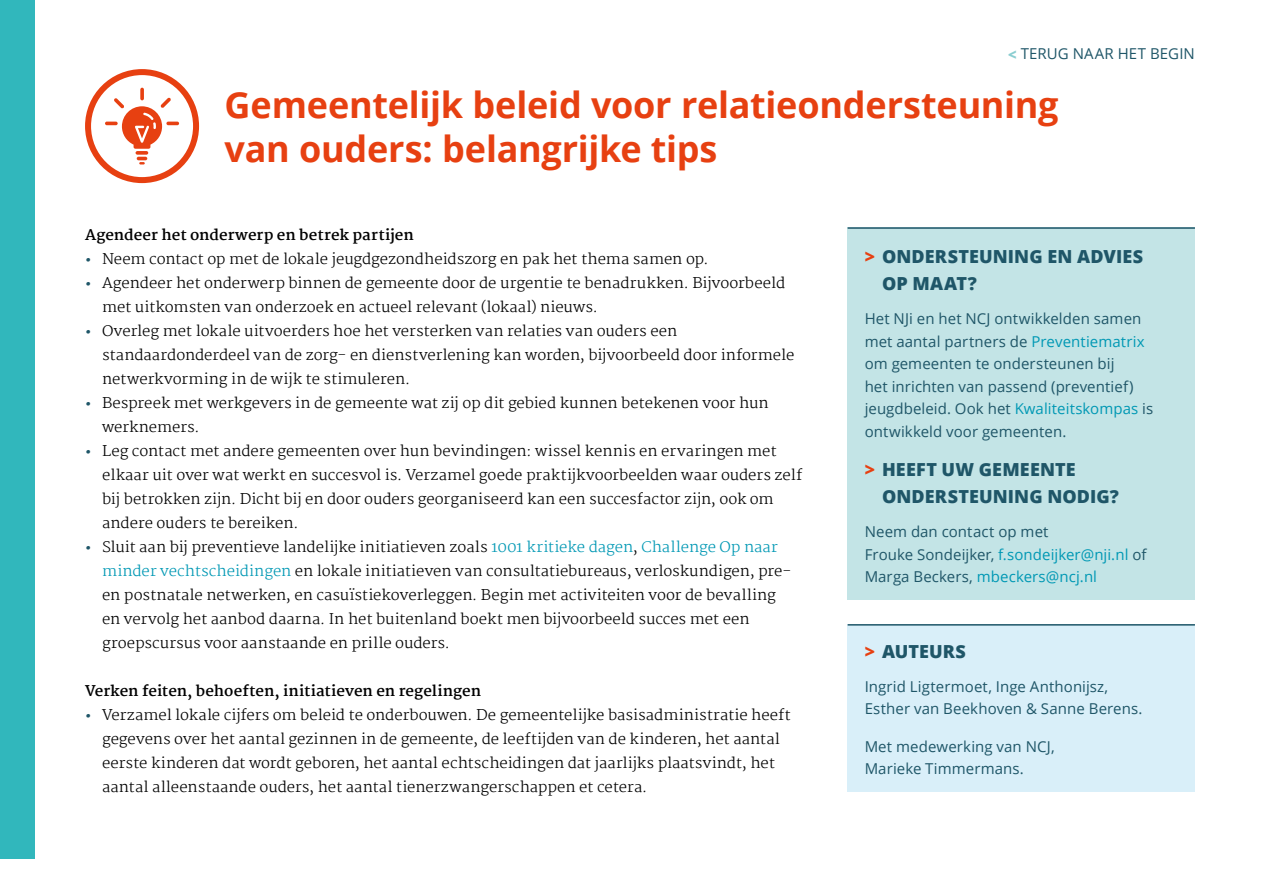
<style>
.page{position:relative;width:1263px;height:893px;background:#fff}
.page>*{position:absolute;margin:0;border:0;box-sizing:border-box;transform-origin:0 0}
.tussenkopje{font:700 36px/43.5px "Open Sans";letter-spacing:-.005em;color:#e74011}
.kadertekst_klein{font:800 18px/27px "Open Sans";letter-spacing:.005em;color:#1f5668}
.kadertekst_klein-2{font:15px/22.5px "Open Sans";letter-spacing:.005em;color:#1f5668}
.body_schreef{font:300 14.55px/24px "Martel";letter-spacing:-.005em;color:#000}
.body_schreef-2{font:700 14.55px "Martel";color:#000}
.s1{font-weight:800;color:#8bced1}
.s2{font-weight:700;color:#1f5668}
.s3{color:#0098b4}
.s4{color:#e74011}
</style>
<div class="page">
<div style="left:0;top:0;width:34px;height:859px;background:#31b7bc"></div>
<svg style="left:136px;top:151px;width:12px;height:4px"></svg>
<svg style="left:137px;top:157px;width:10px;height:7px"></svg>
<svg style="left:140px;top:88px;width:4px;height:12px"></svg>
<svg style="left:105px;top:98px;width:74px;height:51px"></svg>
<div style="left:85px;top:69px;width:114px;height:114px;border:6px solid #e74011;border-radius:50%"></div>
<div style="left:848px;top:227px;width:347px;height:373px;background:#c3e4e6"></div>
<hr style="left:848px;top:227px;width:347px;height:2px;background:#1f5668">
<div style="left:848px;top:624px;width:347px;height:168px;background:#d9eff9"></div>
<hr style="left:848px;top:624px;width:347px;height:2px;background:#1f5668">
<p class="kadertekst_klein-2" style="left:1008px;top:42px;width:188px"><span class="s1">&lt;</span> TERUG NAAR HET BEGIN</p>
<p class="tussenkopje" style="left:225px;top:82px;width:835px">Gemeentelijk beleid voor relatieondersteuning van ouders: belangrijke tips</p>
<p class="body_schreef-2" style="left:85px;top:226px;width:330px">Agendeer het onderwerp en betrek partijen</p>
<p class="body_schreef" style="left:85px;top:247px;width:625px"><span class="s2">•</span> Neem contact op met de lokale jeugdgezondheidszorg en pak het thema samen op.</p>
<p class="body_schreef" style="left:102px;top:271px;width:685px;text-indent:-17px"><span class="s2">•</span> Agendeer het onderwerp binnen de gemeente door de urgentie te benadrukken. Bijvoorbeeld met uitkomsten van onderzoek en actueel relevant (lokaal) nieuws.</p>
<p class="body_schreef" style="left:102px;top:319px;width:694px;text-indent:-17px"><span class="s2">•</span> Overleg met lokale uitvoerders hoe het versterken van relaties van ouders een standaardonderdeel van de zorg- en dienstverlening kan worden, bijvoorbeeld door informele netwerkvorming in de wijk te stimuleren.</p>
<p class="body_schreef" style="left:102px;top:391px;width:668px;text-indent:-17px"><span class="s2">•</span> Bespreek met werkgevers in de gemeente wat zij op dit gebied kunnen betekenen voor hun werknemers.</p>
<p class="body_schreef" style="left:102px;top:439px;width:702px;text-indent:-17px"><span class="s2">•</span> Leg contact met andere gemeenten over hun bevindingen: wissel kennis en ervaringen met elkaar uit over wat werkt en succesvol is. Verzamel goede praktijkvoorbeelden waar ouders zelf bij betrokken zijn. Dicht bij en door ouders georganiseerd kan een succesfactor zijn, ook om andere ouders te bereiken.</p>
<p class="body_schreef" style="left:102px;top:535px;width:691px;text-indent:-17px"><span class="s2">•</span> Sluit aan bij preventieve landelijke initiatieven zoals <span class="s3">1001 kritieke dagen</span>, <span class="s3">Challenge Op naar minder vechtscheidingen</span> en lokale initiatieven van consultatiebureaus, verloskundigen, pre&shy;en postnatale netwerken, en casuïstiekoverleggen. Begin met activiteiten voor de bevalling en vervolg het aanbod daarna. In het buitenland boekt men bijvoorbeeld succes met een groepscursus voor aanstaande en prille ouders.</p>
<p class="body_schreef-2" style="left:85px;top:682px;width:398px">Verken feiten, behoeften, initiatieven en regelingen</p>
<p class="body_schreef" style="left:102px;top:703px;width:690px;text-indent:-17px"><span class="s2">•</span> Verzamel lokale cijfers om beleid te onderbouwen. De gemeentelijke basisadministratie heeft gegevens over het aantal gezinnen in de gemeente, de leeftijden van de kinderen, het aantal eerste kinderen dat wordt geboren, het aantal echtscheidingen dat jaarlijks plaatsvindt, het aantal alleenstaande ouders, het aantal tienerzwangerschappen et cetera.</p>
<p class="kadertekst_klein" style="left:882px;top:242px;width:262px;text-indent:-17px"><span class="s4">&gt;</span> ONDERSTEUNING EN ADVIES<br>OP MAAT?</p>
<p class="kadertekst_klein-2" style="left:865px;top:307px;width:290px">Het NJi en het NCJ ontwikkelden samen met aantal partners de <span class="s3">Preventiematrix </span>om gemeenten te ondersteunen bij<br>het inrichten van passend (preventief) jeugdbeleid. Ook het <span class="s3">Kwaliteitskompas</span> is ontwikkeld voor gemeenten.</p>
<p class="kadertekst_klein" style="left:882px;top:455px;width:238px;text-indent:-17px"><span class="s4">&gt;</span> HEEFT UW GEMEENTE<br>ONDERSTEUNING NODIG?</p>
<p class="kadertekst_klein-2" style="left:865px;top:520px;width:283px">Neem dan contact op met<br>Frouke Sondeijker, <span class="s3">f.sondeijker@nji.nl</span> of<br>Marga Beckers, <span class="s3">mbeckers@ncj.nl</span></p>
<p class="kadertekst_klein" style="left:865px;top:637px;width:103px"><span class="s4">&gt;</span> AUTEURS</p>
<p class="kadertekst_klein-2" style="left:865px;top:675px;width:279px">Ingrid Ligtermoet, Inge Anthonijsz,<br>Esther van Beekhoven &amp; Sanne Berens.</p>
<p class="kadertekst_klein-2" style="left:865px;top:735px;width:192px">Met medewerking van NCJ,<br>Marieke Timmermans.</p>
</div>
